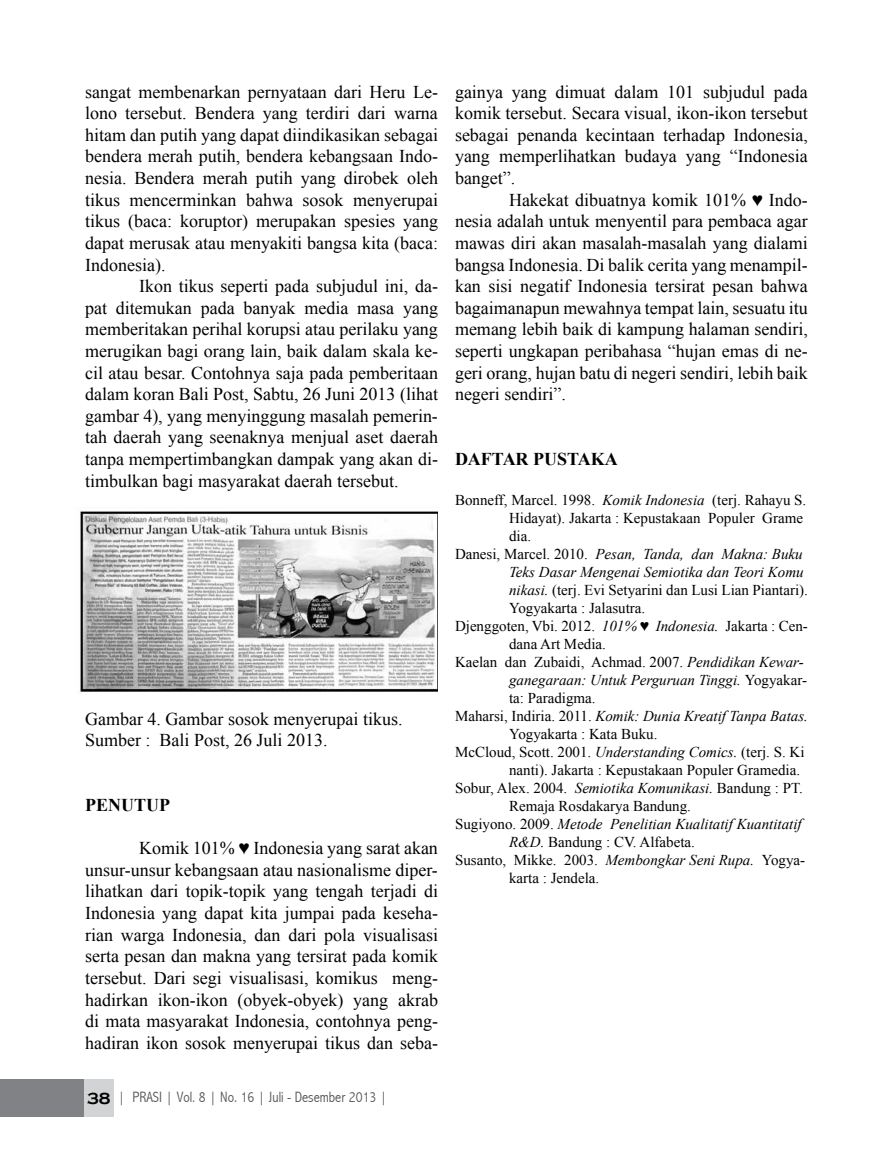
<style>
.page{position:relative;width:893px;height:1149px;background:#fff}
.page>*{position:absolute;margin:0;border:0;box-sizing:border-box;transform-origin:0 0}
.t1{font:18px/21.6px "Times New Roman";color:#000;text-align:justify}
.t2{font:700 18px "Times New Roman";color:#000}
.t3{font:15px "Times New Roman";color:#000}
.t4{font:italic 15px "Times New Roman";color:#000}
.t5{font:300 15px "Abadi MT Condensed";color:#56565a}
.s1{font-family:"Copperplate Gothic";font-weight:700;font-size:16.5px;color:#000}
.s2{font-style:italic}
.s3{font-style:normal}
</style>
<div class="page">
<div style="left:0;top:1078px;width:114px;height:38px;background:#d1d3d4"></div>
<div style="left:0;top:1078px;width:84px;height:38px;background:#808285"></div>
<img style="left:80px;top:511px;width:358px;height:181px">
<p class="t1" style="left:85px;top:80px;width:354px">sangat membenarkan pernyataan dari Heru Le&shy;lono tersebut. Bendera yang terdiri dari warna hitam dan putih yang dapat diindikasikan sebagai bendera merah putih, bendera kebangsaan Indo&shy;nesia. Bendera merah putih yang dirobek oleh tikus mencerminkan bahwa sosok menyerupai tikus (baca: koruptor) merupakan spesies yang dapat merusak atau menyakiti bangsa kita (baca:<br>Indonesia).</p>
<p class="t1" style="left:85px;top:275px;width:354px;text-indent:54px">Ikon tikus seperti pada subjudul ini, da&shy;pat ditemukan pada banyak media masa yang memberitakan perihal korupsi atau perilaku yang merugikan bagi orang lain, baik dalam skala ke&shy;cil atau besar. Contohnya saja pada pemberitaan dalam koran Bali Post, Sabtu, 26 Juni 2013 (lihat gambar 4), yang menyinggung masalah pemerin&shy;tah daerah yang seenaknya menjual aset daerah tanpa mempertimbangkan dampak yang akan di&shy;timbulkan bagi masyarakat daerah tersebut.</p>
<p class="t1" style="left:85px;top:707px;width:319px">Gambar 4. Gambar sosok menyerupai tikus.<br>Sumber : Bali Post, 26 Juli 2013.</p>
<p class="t2" style="left:85px;top:792px;width:86px">PENUTUP</p>
<p class="t1" style="left:85px;top:836px;width:354px;text-indent:54px">Komik 101% ♥ Indonesia yang sarat akan unsur-unsur kebangsaan atau nasionalisme diper&shy;lihatkan dari topik-topik yang tengah terjadi di Indonesia yang dapat kita jumpai pada keseha&shy;rian warga Indonesia, dan dari pola visualisasi serta pesan dan makna yang tersirat pada komik tersebut. Dari segi visualisasi, komikus meng&shy;hadirkan ikon-ikon (obyek-obyek) yang akrab di mata masyarakat Indonesia, contohnya peng&shy;hadiran ikon sosok menyerupai tikus dan seba-</p>
<p class="t5" style="left:87px;top:1088px;width:302px"><span class="s1">38</span> | PRASI | Vol. 8 | No. 16 | Juli - Desember 2013 |</p>
<p class="t1" style="left:455px;top:80px;width:354px">gainya yang dimuat dalam 101 subjudul pada komik tersebut. Secara visual, ikon-ikon tersebut sebagai penanda kecintaan terhadap Indonesia, yang memperlihatkan budaya yang “Indonesia banget”.</p>
<p class="t1" style="left:455px;top:188px;width:354px;text-indent:54px">Hakekat dibuatnya komik 101% ♥ Indo&shy;nesia adalah untuk menyentil para pembaca agar mawas diri akan masalah-masalah yang dialami bangsa Indonesia. Di balik cerita yang menampil&shy;kan sisi negatif Indonesia tersirat pesan bahwa bagaimanapun mewahnya tempat lain, sesuatu itu memang lebih baik di kampung halaman sendiri, seperti ungkapan peribahasa “hujan emas di ne&shy;geri orang, hujan batu di negeri sendiri, lebih baik negeri sendiri”.</p>
<p class="t2" style="left:455px;top:446px;width:164px">DAFTAR PUSTAKA</p>
<p class="t3" style="left:455px;top:489px;width:353px">Bonneff, Marcel. 1998. <span class="s2">Komik Indonesia</span> (terj. Rahayu S.</p>
<p class="t3" style="left:509px;top:507px;width:296px">Hidayat). Jakarta : Kepustakaan Populer Grame</p>
<p class="t3" style="left:509px;top:525px;width:24px">dia.</p>
<p class="t4" style="left:455px;top:543px;width:349px"><span class="s3">Danesi, Marcel. 2010.</span> Pesan, Tanda, dan Makna: Buku</p>
<p class="t4" style="left:509px;top:561px;width:296px">Teks Dasar Mengenai Semiotika dan Teori Komu</p>
<p class="t3" style="left:509px;top:579px;width:300px"><span class="s2">nikasi.</span> (terj. Evi Setyarini dan Lusi Lian Piantari).</p>
<p class="t3" style="left:509px;top:597px;width:138px">Yogyakarta : Jalasutra.</p>
<p class="t3" style="left:455px;top:615px;width:354px">Djenggoten, Vbi. 2012. <span class="s2">101% ♥ Indonesia.</span> Jakarta : Cen-</p>
<p class="t3" style="left:509px;top:633px;width:99px">dana Art Media.</p>
<p class="t3" style="left:455px;top:651px;width:350px">Kaelan dan Zubaidi, Achmad. 2007. <span class="s2">Pendidikan Kewar-</span></p>
<p class="t4" style="left:509px;top:669px;width:300px">ganegaraan: Untuk Perguruan Tinggi. <span class="s3">Yogyakar-</span></p>
<p class="t3" style="left:509px;top:687px;width:88px">ta: Paradigma.</p>
<p class="t4" style="left:455px;top:705px;width:354px"><span class="s3">Maharsi, Indiria. 2011.</span> Komik: Dunia Kreatif Tanpa Batas.</p>
<p class="t3" style="left:509px;top:723px;width:150px">Yogyakarta : Kata Buku.</p>
<p class="t3" style="left:455px;top:741px;width:351px">McCloud, Scott. 2001. <span class="s2">Understanding Comics.</span> (terj. S. Ki</p>
<p class="t3" style="left:509px;top:759px;width:293px">nanti). Jakarta : Kepustakaan Populer Gramedia.</p>
<p class="t3" style="left:455px;top:777px;width:349px">Sobur, Alex. 2004. <span class="s2">Semiotika Komunikasi.</span> Bandung : PT.</p>
<p class="t3" style="left:509px;top:795px;width:184px">Remaja Rosdakarya Bandung.</p>
<p class="t4" style="left:455px;top:813px;width:348px"><span class="s3">Sugiyono. 2009.</span> Metode Penelitian Kualitatif Kuantitatif</p>
<p class="t3" style="left:509px;top:831px;width:187px"><span class="s2">R&amp;D.</span> Bandung : CV. Alfabeta.</p>
<p class="t3" style="left:455px;top:849px;width:352px">Susanto, Mikke. 2003. <span class="s2">Membongkar Seni Rupa.</span> Yogya-</p>
<p class="t3" style="left:509px;top:867px;width:92px">karta : Jendela.</p>
</div>
